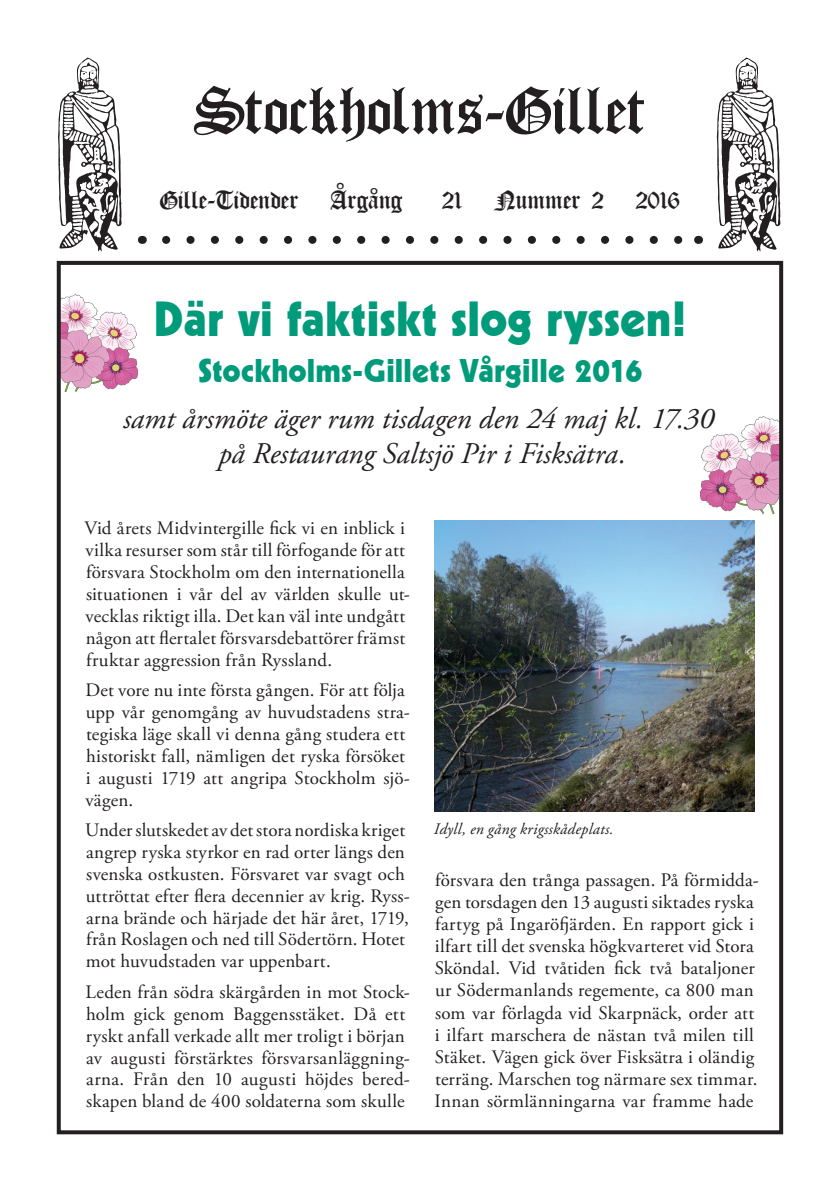
<style>
.page{position:relative;width:840px;height:1191px;background:#fff}
.page>*{position:absolute;margin:0;border:0;box-sizing:border-box;transform-origin:0 0}
.t1{font:300 72px "Iglesia";color:#231f20}
.Huvudrubrik{font:48px "Geometric 231 BT Heavy C";letter-spacing:.005em;color:#009b7a}
.Huvudrubrik_2{font:32px "Geometric 231 BT Heavy C";letter-spacing:.005em;color:#009b7a}
.kursiv_2_under_huvud{font:italic 30px/34.4px "Adobe Garamond Pro";color:#231f20;text-align:center}
.t2{font:300 28px "Iglesia";color:#231f20}
.Brödtext{font:19px/21.8px "Adobe Garamond Pro";letter-spacing:.01em;color:#231f20}
.Bildtext{font:italic 16px "Adobe Garamond Pro";letter-spacing:.015em;color:#231f20}
</style>
<div class="page">
<img style="left:62px;top:294px;width:77px;height:99px">
<img style="left:700px;top:416px;width:77px;height:98px">
<img style="left:434px;top:520px;width:320px;height:291px">
<div style="left:57px;top:261px;width:725px;height:873px;border:4px solid #231f20"></div>
<svg style="left:166px;top:236px;width:517px;height:8px"></svg>
<svg style="left:58px;top:58px;width:64px;height:194px"></svg>
<svg style="left:716px;top:58px;width:65px;height:194px"></svg>
<p class="t1" style="left:194px;top:66px;width:453px">Stockholms-Gillet</p>
<p class="t2" style="left:160px;top:183px;width:244px">Gille-Tidender – Årgång</p>
<p class="t2" style="left:442px;top:183px;width:239px">21 – Nummer 2 – 2016</p>
<p class="Huvudrubrik" style="left:153px;top:289px;width:534px">Där vi faktiskt slog ryssen!</p>
<p class="Huvudrubrik_2" style="left:198px;top:351px;width:446px">Stockholms-Gillets Vårgille 2016</p>
<p class="kursiv_2_under_huvud" style="left:123px;top:402px;width:592px">samt årsmöte äger rum tisdagen den 24 maj kl. 17.30 på Restaurang Saltsjö Pir i Fisksätra.</p>
<p class="Brödtext" style="left:84px;top:518px;width:327px">Vid årets Midvintergille fick vi en inblick i vilka resurser som står till förfogande för att försvara Stockholm om den internationella situationen i vår del av världen skulle ut&shy;vecklas riktigt illa. Det kan väl inte undgått någon att flertalet försvarsdebattörer främst fruktar aggression från Ryssland.</p>
<p class="Brödtext" style="left:85px;top:679px;width:326px">Det vore nu inte första gången. För att följa upp vår genomgång av huvudstadens stra&shy;tegiska läge skall vi denna gång studera ett historiskt fall, nämligen det ryska försöket i augusti 1719 att angripa Stockholm sjö&shy;vägen.</p>
<p class="Brödtext" style="left:85px;top:819px;width:326px">Under slutskedet av det stora nordiska kriget angrep ryska styrkor en rad orter längs den svenska ostkusten. Försvaret var svagt och uttröttat efter flera decennier av krig. Ryss&shy;arna brände och härjade det här året, 1719, från Roslagen och ned till Södertörn. Hotet mot huvudstaden var uppenbart.</p>
<p class="Brödtext" style="left:85px;top:981px;width:326px">Leden från södra skärgården in mot Stock&shy;holm gick genom Baggensstäket. Då ett ryskt anfall verkade allt mer troligt i början av augusti förstärktes försvarsanläggning&shy;arna. Från den 10 augusti höjdes bered&shy;skapen bland de 400 soldaterna som skulle</p>
<p class="Bildtext" style="left:433px;top:819px;width:181px">Idyll, en gång krigsskådeplats.</p>
<p class="Brödtext" style="left:434px;top:869px;width:326px">försvara den trånga passagen. På förmidda&shy;gen torsdagen den 13 augusti siktades ryska fartyg på Ingaröfjärden. En rapport gick i ilfart till det svenska högkvarteret vid Stora Sköndal. Vid tvåtiden fick två bataljoner ur Södermanlands regemente, ca 800 man som var förlagda vid Skarpnäck, order att i ilfart marschera de nästan två milen till Stäket. Vägen gick över Fisksätra i oländig terräng. Marschen tog närmare sex timmar.<br>Innan sörmlänningarna var framme hade</p>
</div>
